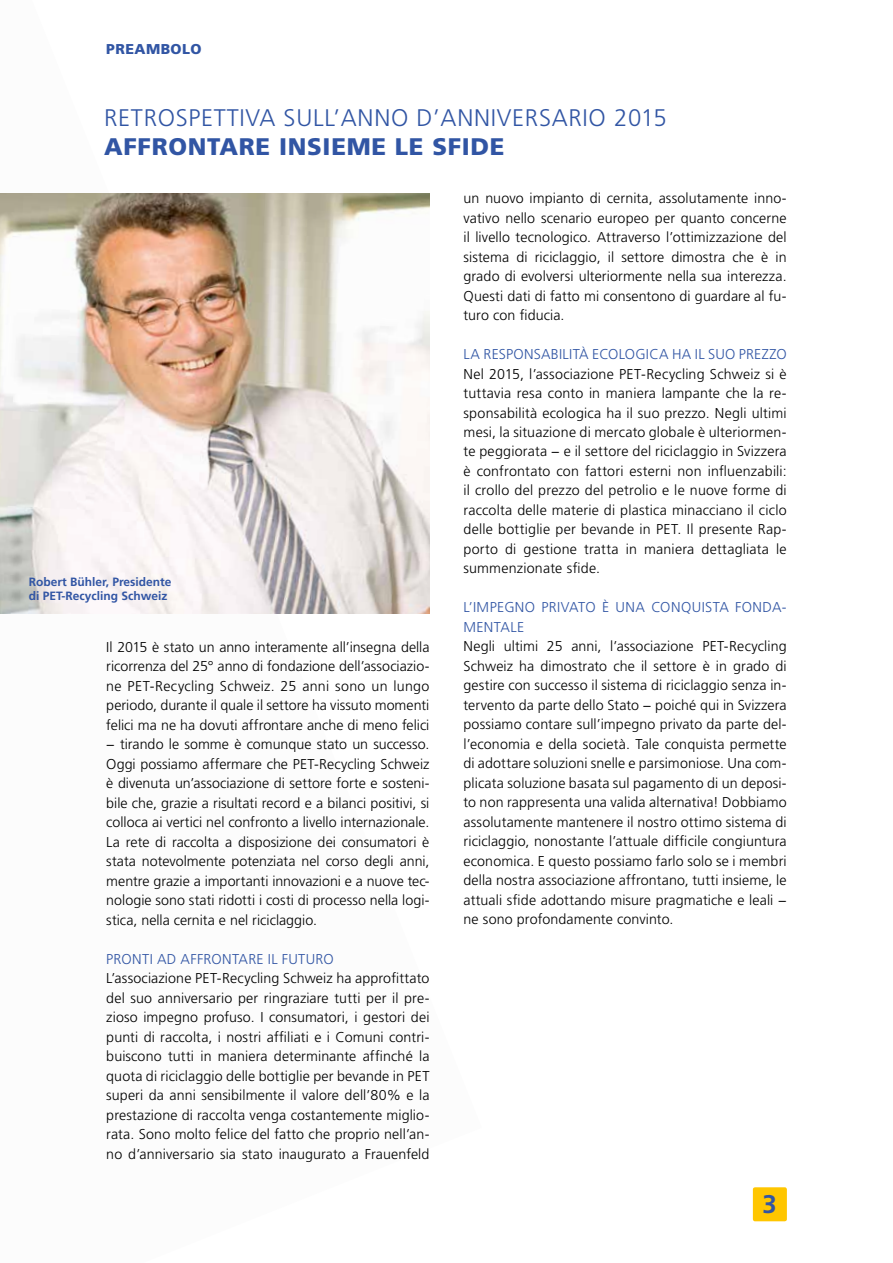
<style>
.page{position:relative;width:893px;height:1263px;background:#fff}
.page>*{position:absolute;margin:0;border:0;box-sizing:border-box;transform-origin:0 0}
.t1{font:700 25.5px "Frutiger";color:#3155a4}
.t2{font:300 24px "Frutiger";letter-spacing:.03em;color:#3155a4}
.t3{font:900 24px "Frutiger";letter-spacing:.03em;color:#3155a4}
.t4{font:300 14.25px/19.5px "Frutiger";letter-spacing:.005em;color:#000;text-align:justify}
.t5{font:300 14.25px/19.5px "Frutiger";letter-spacing:.02em;color:#3155a4}
.t6{font:900 14.25px "Frutiger";letter-spacing:.03em;color:#3155a4}
.t7{font:700 12px/14.4px "Frutiger";color:#3155a4}
</style>
<div class="page">
<div style="left:753px;top:1187px;width:34px;height:34px;background:#ffc600;border-radius:2px"></div>
<img style="left:0;top:193px;width:429px;height:420px">
<p class="t6" style="left:106px;top:40px;width:97px">PREAMBOLO</p>
<h2 class="t2" style="left:104px;top:104px;width:564px">RETROSPETTIVA SULL’ANNO D’ANNIVERSARIO 2015</h2>
<h2 class="t3" style="left:104px;top:132px;width:402px">AFFRONTARE INSIEME LE SFIDE</h2>
<p class="t7" style="left:29px;top:574px;width:144px">Robert Bühler, Presidente di PET-Recycling Schweiz</p>
<p class="t4" style="left:106px;top:637px;width:325px">Il 2015 è stato un anno interamente all’insegna della ricorrenza del 25° anno di fondazione dell’associazio&shy;ne PET-Recycling Schweiz. 25 anni sono un lungo periodo, durante il quale il settore ha vissuto momenti felici ma ne ha dovuti affrontare anche di meno felici − tirando le somme è comunque stato un successo.<br>Oggi possiamo affermare che PET-Recycling Schweiz è divenuta un’associazione di settore forte e sosteni&shy;bile che, grazie a risultati record e a bilanci positivi, si colloca ai vertici nel confronto a livello internazionale.<br>La rete di raccolta a disposizione dei consumatori è stata notevolmente potenziata nel corso degli anni, mentre grazie a importanti innovazioni e a nuove tec&shy;nologie sono stati ridotti i costi di processo nella logi&shy;stica, nella cernita e nel riciclaggio.</p>
<p class="t5" style="left:106px;top:949px;width:229px">PRONTI AD AFFRONTARE IL FUTURO</p>
<p class="t4" style="left:106px;top:968px;width:325px">L’associazione PET-Recycling Schweiz ha approfittato del suo anniversario per ringraziare tutti per il pre&shy;zioso impegno profuso. I consumatori, i gestori dei punti di raccolta, i nostri affiliati e i Comuni contri&shy;buiscono tutti in maniera determinante affinché la quota di riciclaggio delle bottiglie per bevande in PET superi da anni sensibilmente il valore dell’80% e la prestazione di raccolta venga costantemente miglio&shy;rata. Sono molto felice del fatto che proprio nell’an&shy;no d’anniversario sia stato inaugurato a Frauenfeld</p>
<p class="t4" style="left:463px;top:188px;width:325px">un nuovo impianto di cernita, assolutamente inno&shy;vativo nello scenario europeo per quanto concerne il livello tecnologico. Attraverso l’ottimizzazione del sistema di riciclaggio, il settore dimostra che è in grado di evolversi ulteriormente nella sua interezza.<br>Questi dati di fatto mi consentono di guardare al fu&shy;turo con fiducia.</p>
<p class="t5" style="left:463px;top:344px;width:325px">LA RESPONSABILITÀ ECOLOGICA HA IL SUO PREZZO</p>
<p class="t4" style="left:463px;top:364px;width:325px">Nel 2015, l’associazione PET-Recycling Schweiz si è tuttavia resa conto in maniera lampante che la re&shy;sponsabilità ecologica ha il suo prezzo. Negli ultimi mesi, la situazione di mercato globale è ulteriormen&shy;te peggiorata − e il settore del riciclaggio in Svizzera è confrontato con fattori esterni non influenzabili: il crollo del prezzo del petrolio e le nuove forme di raccolta delle materie di plastica minacciano il ciclo delle bottiglie per bevande in PET. Il presente Rap&shy;porto di gestione tratta in maniera dettagliata le summenzionate sfide.</p>
<p class="t5" style="left:463px;top:598px;width:325px">L’IMPEGNO PRIVATO È UNA CONQUISTA FONDA-<br>MENTALE</p>
<p class="t4" style="left:463px;top:637px;width:325px">Negli ultimi 25 anni, l’associazione PET-Recycling Schweiz ha dimostrato che il settore è in grado di gestire con successo il sistema di riciclaggio senza in&shy;tervento da parte dello Stato − poiché qui in Svizzera possiamo contare sull’impegno privato da parte del&shy;l’economia e della società. Tale conquista permette di adottare soluzioni snelle e parsimoniose. Una com&shy;plicata soluzione basata sul pagamento di un deposi&shy;to non rappresenta una valida alternativa! Dobbiamo assolutamente mantenere il nostro ottimo sistema di riciclaggio, nonostante l’attuale difficile congiuntura economica. E questo possiamo farlo solo se i membri della nostra associazione affrontano, tutti insieme, le attuali sfide adottando misure pragmatiche e leali − ne sono profondamente convinto.</p>
<h1 class="t1" style="left:763px;top:1189px;width:16px">3</h1>
</div>
